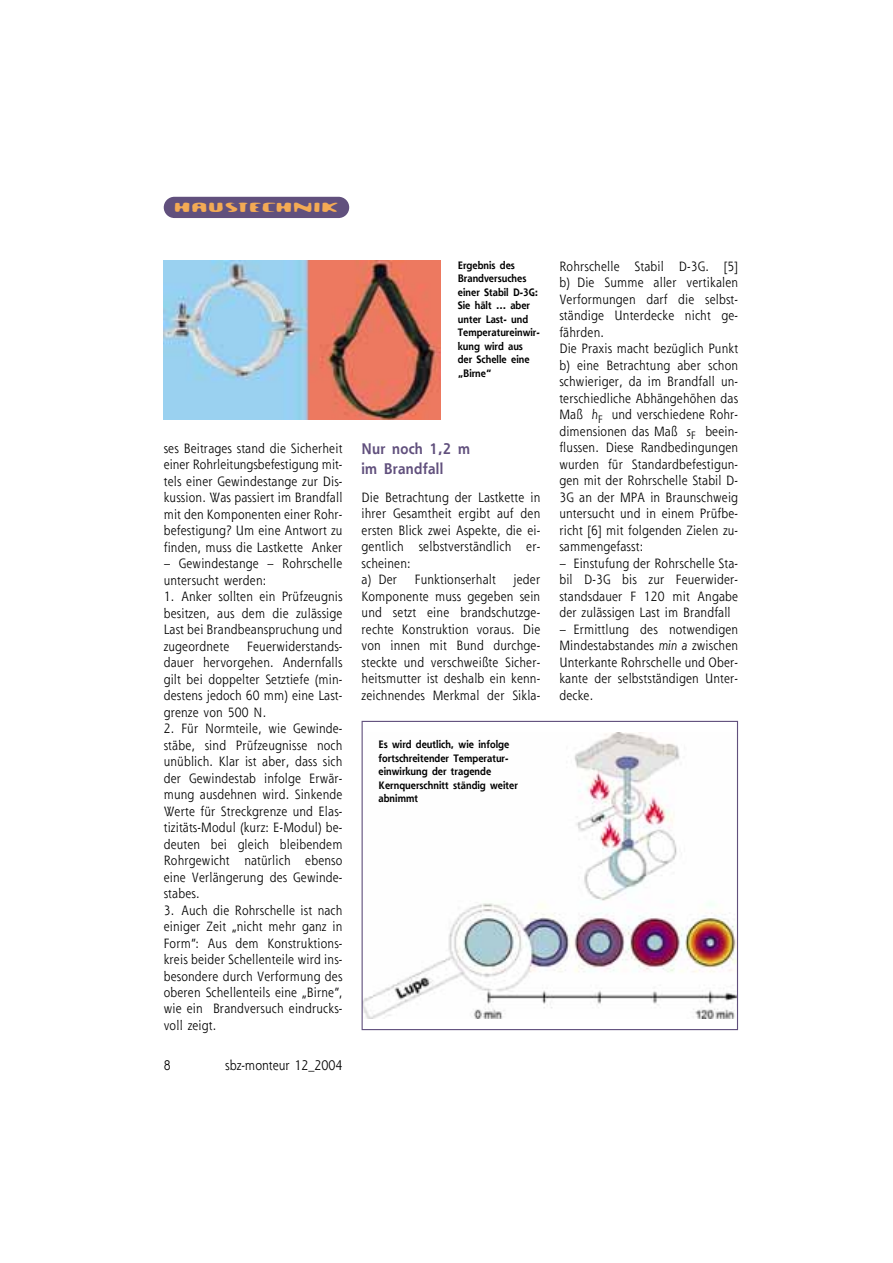
<style>
.page{position:relative;width:893px;height:1263px;background:#fff}
.page>*{position:absolute;margin:0;border:0;box-sizing:border-box;transform-origin:0 0}
.t1{font:19.5px "Dioptrin";letter-spacing:.09em;color:#f3aa54;scale:.9 1}
.t2{font:700 15px/19.5px "Shannon";letter-spacing:.02em;color:#61507d;scale:.9 1}
.t3{font:13.5px "Shannon";color:#000;scale:.9 1}
.t4{font:13.2px/16.5px "Shannon";letter-spacing:.015em;color:#000;text-align:justify;scale:.9 1}
.t5{font:700 10.5px/13.5px "Shannon";color:#000;scale:.9 1}
.s1{font-style:italic}
</style>
<div class="page">
<div style="left:164px;top:197px;width:185px;height:21px;background:#61507d;border-radius:11px"></div>
<img style="left:164px;top:261px;width:276px;height:159px">
<img style="left:363px;top:732px;width:373px;height:286px">
<div style="left:361px;top:721px;width:377px;height:309px;border:1px solid #61507d"></div>
<h1 class="t1" style="left:175px;top:194px;width:183px">HAUSTECHNIK</h1>
<p class="t5" style="left:458px;top:259px;width:93px">Ergebnis des<br>Brandversuches einer Stabil D-3G:<br>Sie hält ... aber unter Last- und<br>Temperatureinwir&shy;kung wird aus der Schelle eine „Birne“</p>
<p class="t4" style="left:164px;top:441px;width:200px">ses Beitrages stand die Sicherheit einer Rohrleitungsbefestigung mit&shy;tels einer Gewindestange zur Dis&shy;kussion. Was passiert im Brandfall mit den Komponenten einer Rohr&shy;befestigung? Um eine Antwort zu finden, muss die Lastkette Anker</p>
<p class="t4" style="left:164px;top:556px;width:200px">– Gewindestange – Rohrschelle untersucht werden:</p>
<p class="t4" style="left:164px;top:589px;width:200px">1. Anker sollten ein Prüfzeugnis besitzen, aus dem die zulässige Last bei Brandbeanspruchung und zugeordnete</p>
<p class="t4" style="left:164px;top:639px;width:200px;text-indent:83px">Feuerwiderstands&shy;dauer hervorgehen. Andernfalls gilt bei doppelter Setztiefe (min&shy;destens jedoch 60 mm) eine Last&shy;grenze von 500 N.</p>
<p class="t4" style="left:164px;top:721px;width:200px">2. Für Normteile, wie Gewinde&shy;stäbe, sind Prüfzeugnisse noch unüblich. Klar ist aber, dass sich der Gewindestab infolge Erwär&shy;mung ausdehnen wird. Sinkende Werte für Streckgrenze und Elas&shy;tizitäts-Modul (kurz: E-Modul) be&shy;deuten bei gleich bleibendem Rohrgewicht natürlich ebenso eine Verlängerung des Gewinde&shy;stabes.</p>
<p class="t4" style="left:164px;top:903px;width:200px">3. Auch die Rohrschelle ist nach einiger Zeit „nicht mehr ganz in Form”: Aus dem Konstruktions&shy;kreis beider Schellenteile wird ins&shy;besondere durch Verformung des oberen Schellenteils eine „Birne”, wie ein Brandversuch eindrucks&shy;voll zeigt.</p>
<p class="t3" style="left:164px;top:1060px;width:9px">8</p>
<p class="t3" style="left:225px;top:1060px;width:132px">sbz-monteur 12_2004</p>
<p class="t2" style="left:361px;top:440px;width:122px">Nur noch 1,2 m im Brandfall</p>
<p class="t4" style="left:361px;top:490px;width:200px;text-align:left">Die Betrachtung der Lastkette in ihrer Gesamtheit ergibt auf den ersten Blick zwei Aspekte, die ei&shy;gentlich selbstverständlich er&shy;scheinen:<br>a) Der</p>
<p class="t4" style="left:361px;top:572px;width:200px;text-indent:152px">jeder Komponente muss gegeben sein und setzt eine brandschutzge&shy;rechte Konstruktion voraus. Die von innen mit Bund durchge&shy;steckte und verschweißte Sicher&shy;heitsmutter ist deshalb ein kenn&shy;zeichnendes Merkmal der Sikla-</p>
<p class="t4" style="left:415px;top:572px;width:91px">Funktionserhalt</p>
<p class="t5" style="left:378px;top:738px;width:156px">Es wird deutlich, wie infolge fortschreitender Temperatur&shy;einwirkung der tragende<br>Kernquerschnitt ständig weiter abnimmt</p>
<p class="t4" style="left:559px;top:259px;width:200px;text-align:left">Rohrschelle Stabil D-3G. [5] b) Die Summe aller vertikalen<br>Verformungen darf die selbst&shy;ständige Unterdecke nicht ge&shy;fährden.<br>Die Praxis macht bezüglich Punkt b) eine Betrachtung aber schon schwieriger, da im Brandfall un&shy;terschiedliche Abhängehöhen das<br>Maß <span class="s1">h</span><sub>F</sub> und verschiedene Rohr&shy;dimensionen das Maß <span class="s1">s</span><sub>F</sub> beein&shy;flussen. Diese Randbedingungen wurden für Standardbefestigun&shy;gen mit der Rohrschelle Stabil D-<br>3G an der MPA in Braunschweig untersucht und in einem Prüfbe&shy;richt [6] mit folgenden Zielen zu&shy;sammengefasst:</p>
<p class="t4" style="left:559px;top:556px;width:200px">– Einstufung der Rohrschelle Sta&shy;bil D-3G bis zur Feuerwider&shy;standsdauer F 120 mit Angabe der zulässigen Last im Brandfall</p>
<p class="t4" style="left:559px;top:622px;width:200px">– Ermittlung des notwendigen Mindestabstandes <span class="s1">min a</span> zwischen Unterkante Rohrschelle und Ober&shy;kante der selbstständigen Unter&shy;decke.</p>
</div>
